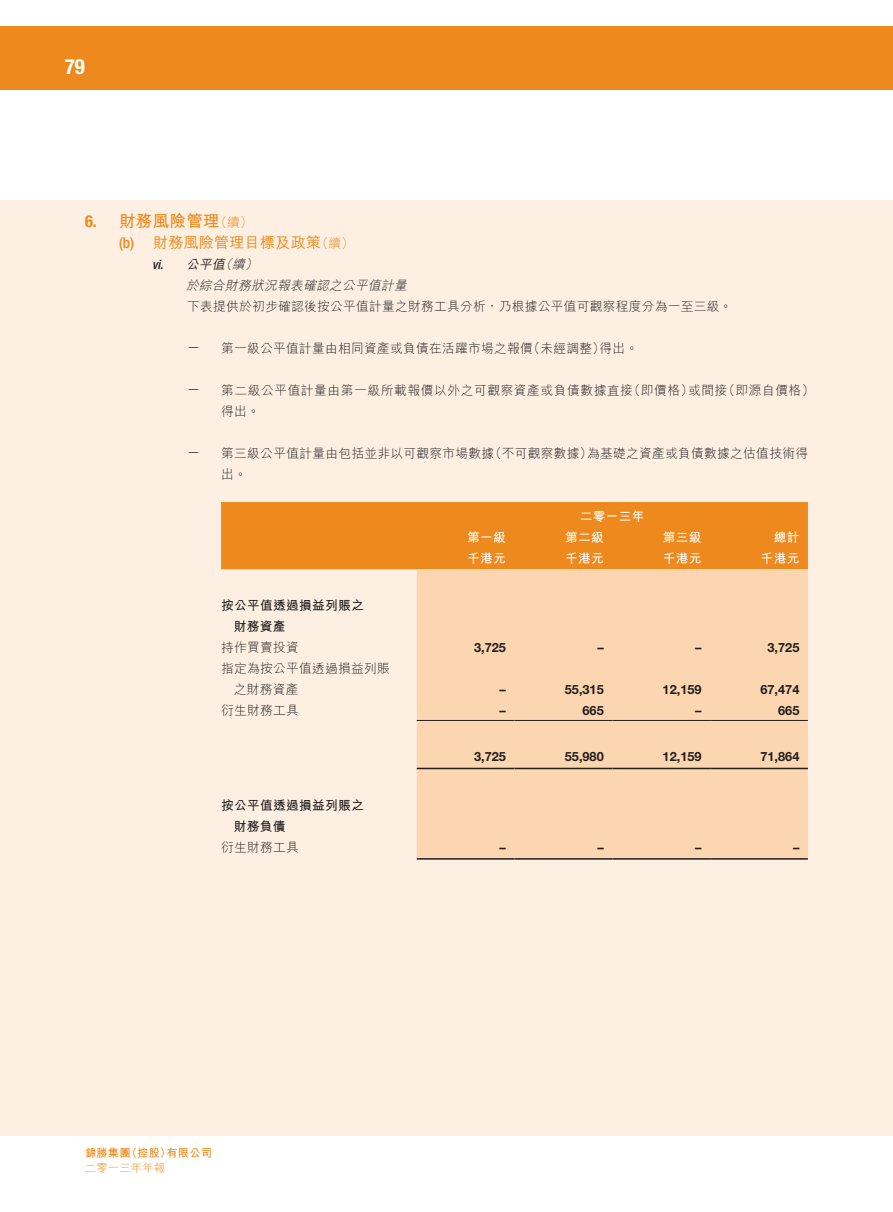
<style>
.page{position:relative;width:893px;height:1212px;background:#fff}
.page>*{position:absolute;margin:0;border:0;box-sizing:border-box;transform-origin:0 0}
.t1{font:700 condensed 21px "Helvetica Neue LT Std";color:#fff}
.t2{font:700 16.5px "M Hei HK";letter-spacing:.02em;color:#ed891d}
.t3{font:700 condensed 16.5px "Helvetica Neue LT Std";color:#ed891d}
.t4{font:500 15px "M Hei HK";letter-spacing:.02em;color:#ed891d}
.t5{font:500 condensed 15px "Helvetica Neue LT Std";color:#ed891d}
.t6{font:300 12.75px/21px "M Hei HK";letter-spacing:.02em;color:#231f20}
.t7{font:700 12.75px "Helvetica Neue LT Std";color:#231f20}
.t8{font:300 12.75px "M Hei HK";letter-spacing:.045em;color:#231f20}
.t9{font:700 12.75px/21px "M Hei HK";letter-spacing:.02em;color:#231f20}
.t10{font:700 12.75px "M Hei HK";letter-spacing:.02em;color:#fff}
.t11{font:italic 300 12.75px "M Hei HK";color:#231f20}
.t12{font:300 12.75px "M Hei HK";color:#ed891d}
.t13{font:italic 500 12.75px "M Hei HK";color:#231f20}
.t14{font:italic 500 condensed 12.75px "Helvetica Neue LT Std";color:#231f20}
.t15{font:300 12.75px "Helvetica Neue LT Std";color:#231f20}
.t16{font:700 11.25px "M Hei HK";letter-spacing:.02em;color:#ed891d}
.t17{font:300 11.25px "M Hei HK";letter-spacing:.02em;color:#ed891d}
.s1{font-weight:300}
</style>
<div class="page">
<div style="left:0;top:200px;width:893px;height:935px;background:#fdf0e2"></div>
<div style="left:0;top:26px;width:893px;height:64px;background:#ed891d"></div>
<div style="left:221px;top:502px;width:587px;height:67px;background:#ed891d"></div>
<div style="left:417px;top:569px;width:391px;height:289px;background:#fbd6b0"></div>
<hr style="left:417px;top:720px;width:97px;height:1px;background:#231f20">
<hr style="left:514px;top:720px;width:98px;height:1px;background:#231f20">
<hr style="left:612px;top:720px;width:98px;height:1px;background:#231f20">
<hr style="left:710px;top:720px;width:98px;height:1px;background:#231f20">
<hr style="left:417px;top:768px;width:97px;height:1px;background:#231f20">
<hr style="left:514px;top:768px;width:98px;height:1px;background:#231f20">
<hr style="left:612px;top:768px;width:98px;height:1px;background:#231f20">
<hr style="left:710px;top:768px;width:98px;height:1px;background:#231f20">
<hr style="left:417px;top:858px;width:97px;height:2px;background:#231f20">
<hr style="left:514px;top:858px;width:98px;height:2px;background:#231f20">
<hr style="left:612px;top:858px;width:98px;height:2px;background:#231f20">
<hr style="left:710px;top:858px;width:98px;height:2px;background:#231f20">
<h1 class="t1" style="left:65px;top:54px;width:22px">79</h1>
<p class="t3" style="left:85px;top:211px;width:13px">6.</p>
<p class="t2" style="left:119px;top:209px;width:102px">財務風險管理</p>
<p class="t12" style="left:214px;top:216px;width:40px">（續(</p>
<p class="t5" style="left:119px;top:234px;width:16px">b( )</p>
<p class="t4" style="left:153px;top:232px;width:170px">財務風險管理目標及政策</p>
<p class="t12" style="left:316px;top:237px;width:40px">（續(</p>
<p class="t14" style="left:152px;top:257px;width:13px">vi</p>
<p class="t14" style="left:160px;top:257px;width:8px">.</p>
<p class="t13" style="left:186px;top:255px;width:63px">公平值<span class="s1">續</span></p>
<p class="t11" style="left:219px;top:258px;width:17px">（</p>
<p class="t11" style="left:245px;top:258px;width:17px">(</p>
<p class="t11" style="left:186px;top:279px;width:225px">於綜合財務狀況報表確認之公平值計量</p>
<p class="t6" style="left:187px;top:296px;width:547px">下表提供於初步確認後按公平值計量之財務工具分析，乃根據公平值可觀察程度分為一至三級。</p>
<p class="t6" style="left:600px;top:338px;width:40px">得出。</p>
<p class="t6" style="left:528px;top:338px;width:79px">（未經調整）</p>
<p class="t6" style="left:221px;top:338px;width:313px">第一級公平值計量由相同資產或負債在活躍市場之報價</p>
<p class="t15" style="left:187px;top:339px;width:14px">—</p>
<p class="t15" style="left:187px;top:381px;width:14px">—</p>
<p class="t15" style="left:187px;top:444px;width:14px">—</p>
<p class="t6" style="left:628px;top:380px;width:67px">（即價格）</p>
<p class="t6" style="left:722px;top:380px;width:94px">（即源自價格(</p>
<p class="t8" style="left:221px;top:384px;width:414px">第二級公平值計量由第一級所載報價以外之可觀察資產或負債數據直接</p>
<p class="t6" style="left:688px;top:380px;width:41px">或間接</p>
<p class="t6" style="left:221px;top:401px;width:40px">得出。</p>
<p class="t6" style="left:489px;top:443px;width:105px">（不可觀察數據）</p>
<p class="t6" style="left:221px;top:443px;width:275px">第三級公平值計量由包括並非以可觀察市場數據</p>
<p class="t6" style="left:587px;top:443px;width:223px">為基礎之資產或負債數據之估值技術得</p>
<p class="t6" style="left:221px;top:464px;width:27px">出。</p>
<p class="t9" style="left:234px;top:593px;width:132px;text-indent:-13px">按公平值透過損益列賬之財務資產</p>
<p class="t6" style="left:221px;top:636px;width:170px">持作買賣投資<br>指定為按公平值透過損益列賬</p>
<p class="t6" style="left:234px;top:678px;width:66px">之財務資產</p>
<p class="t6" style="left:221px;top:699px;width:79px">衍生財務工具</p>
<p class="t9" style="left:234px;top:793px;width:132px;text-indent:-13px">按公平值透過損益列賬之財務負債</p>
<p class="t6" style="left:221px;top:836px;width:79px">衍生財務工具</p>
<p class="t10" style="left:580px;top:507px;width:66px">二零一三年</p>
<p class="t10" style="left:467px;top:528px;width:40px">第一級</p>
<p class="t10" style="left:565px;top:528px;width:40px">第二級</p>
<p class="t10" style="left:663px;top:528px;width:40px">第三級</p>
<p class="t10" style="left:774px;top:528px;width:27px">總計</p>
<p class="t10" style="left:467px;top:549px;width:40px">千港元</p>
<p class="t10" style="left:565px;top:549px;width:40px">千港元</p>
<p class="t10" style="left:663px;top:549px;width:40px">千港元</p>
<p class="t10" style="left:761px;top:549px;width:40px">千港元</p>
<p class="t7" style="left:474px;top:639px;width:33px">3,725</p>
<p class="t7" style="left:597px;top:639px;width:8px">–</p>
<p class="t7" style="left:695px;top:639px;width:8px">–</p>
<p class="t7" style="left:767px;top:639px;width:33px">3,725</p>
<p class="t7" style="left:500px;top:681px;width:8px">–</p>
<p class="t7" style="left:565px;top:681px;width:40px">55,315</p>
<p class="t7" style="left:663px;top:681px;width:40px">12,159</p>
<p class="t7" style="left:760px;top:681px;width:40px">67,474</p>
<p class="t7" style="left:500px;top:702px;width:8px">–</p>
<p class="t7" style="left:582px;top:702px;width:23px">665</p>
<p class="t7" style="left:695px;top:702px;width:8px">–</p>
<p class="t7" style="left:778px;top:702px;width:23px">665</p>
<p class="t7" style="left:474px;top:749px;width:33px">3,725</p>
<p class="t7" style="left:565px;top:749px;width:40px">55,980</p>
<p class="t7" style="left:663px;top:749px;width:40px">12,159</p>
<p class="t7" style="left:760px;top:749px;width:40px">71,864</p>
<p class="t7" style="left:500px;top:839px;width:8px">–</p>
<p class="t7" style="left:597px;top:839px;width:8px">–</p>
<p class="t7" style="left:695px;top:839px;width:8px">–</p>
<p class="t7" style="left:793px;top:839px;width:8px">–</p>
<p class="t16" style="left:85px;top:1144px;width:47px">錦勝集團</p>
<p class="t17" style="left:85px;top:1162px;width:82px">二零一三年年報</p>
<p class="t16" style="left:126px;top:1144px;width:47px">（控股）</p>
<p class="t16" style="left:166px;top:1144px;width:47px">有限公司</p>
</div>
